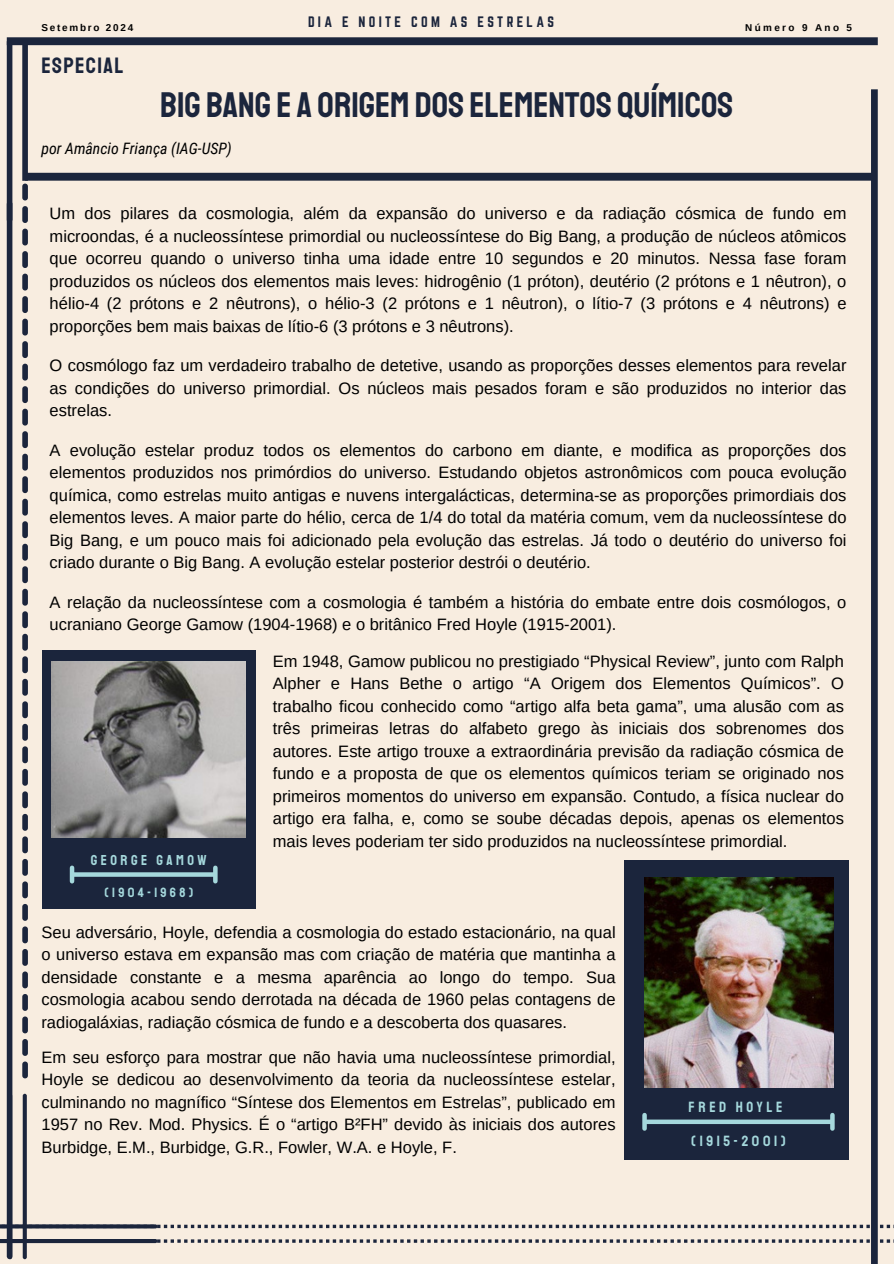
<style>
.page{position:relative;width:894px;height:1264px;background:#fff}
.page>*{position:absolute;margin:0;border:0;box-sizing:border-box;transform-origin:0 0}
.t1{font:36px "Staatliches";color:#1b253c}
.t2{font:22.5px "Staatliches";letter-spacing:.06em;color:#1b253c}
.t3{font:16.5px/22.5px "Arimo";color:#000;text-align:justify}
.t4{font:italic 15.75px "Roboto Condensed";color:#000}
.t5{font:15px "Staatliches";letter-spacing:.24em;color:#a5d8dc}
.t6{font:14.55px "Staatliches";letter-spacing:.24em;color:#a5d8dc}
.t7{font:13.5px "Staatliches";letter-spacing:.24em;color:#a5d8dc}
.t8{font:13.2px "Norwester";letter-spacing:.25em;color:#1b253c}
.t9{font:700 9.9px "Arimo";letter-spacing:.18em;color:#000}
.t10{font:700 9.9px "Arimo";letter-spacing:.24em;color:#000}
</style>
<div class="page">
<div style="left:0;top:0;width:893px;height:1263px;background:#f8ede0"></div>
<svg style="left:22px;top:184px;width:6px;height:894px"></svg>
<div style="left:7px;top:204px;width:5px;height:1052px;background:#1b253c"></div>
<div style="left:25px;top:173px;width:849px;height:8px;background:#1b253c"></div>
<div style="left:7px;top:37px;width:870px;height:8px;background:#1b253c"></div>
<div style="left:22px;top:45px;width:6px;height:136px;background:#1b253c"></div>
<div style="left:7px;top:41px;width:5px;height:179px;background:#1b253c"></div>
<div style="left:870px;top:89px;width:7px;height:1174px;background:#1b253c"></div>
<svg style="left:0;top:1093px;width:891px;height:166px"></svg>
<div style="left:624px;top:860px;width:224px;height:299px;background:#1b253c"></div>
<div style="left:645px;top:1119px;width:186px;height:5px;background:#a5d8dc"></div>
<svg style="left:642px;top:1115px;width:4px;height:13px"></svg>
<svg style="left:829px;top:1115px;width:5px;height:13px"></svg>
<img style="left:644px;top:877px;width:189px;height:210px">
<div style="left:42px;top:650px;width:213px;height:258px;background:#1b253c"></div>
<svg style="left:74px;top:872px;width:139px;height:4px"></svg>
<hr style="left:70px;top:867px;width:4px;height:14px;background:#a5d8dc">
<svg style="left:213px;top:867px;width:4px;height:14px"></svg>
<img style="left:52px;top:661px;width:193px;height:176px">
<h2 class="t9" style="left:41px;top:22px;width:93px">Setembro 2024</h2>
<h3 class="t8" style="left:308px;top:14px;width:247px">DIA E NOITE COM AS ESTRELAS</h3>
<h1 class="t10" style="left:745px;top:22px;width:108px">Número 9 Ano 5</h1>
<h3 class="t2" style="left:41px;top:51px;width:83px">ESPECIAL</h3>
<h3 class="t1" style="left:160px;top:82px;width:574px">BIG BANG E A ORIGEM DOS ELEMENTOS QUÍMICOS</h3>
<h3 class="t4" style="left:41px;top:139px;width:192px">por Amâncio Friança (IAG-USP)</h3>
<h3 class="t3" style="left:50px;top:202px;width:798px">Um dos pilares da cosmologia, além da expansão do universo e da radiação cósmica de fundo em microondas, é a nucleossíntese primordial ou nucleossíntese do Big Bang, a produção de núcleos atômicos que ocorreu quando o universo tinha uma idade entre 10 segundos e 20 minutos. Nessa fase foram produzidos os núcleos dos elementos mais leves: hidrogênio (1 próton), deutério (2 prótons e 1 nêutron), o hélio-4 (2 prótons e 2 nêutrons), o hélio-3 (2 prótons e 1 nêutron), o lítio-7 (3 prótons e 4 nêutrons) e proporções bem mais baixas de lítio-6 (3 prótons e 3 nêutrons).</h3>
<p class="t3" style="left:50px;top:354px;width:798px">O cosmólogo faz um verdadeiro trabalho de detetive, usando as proporções desses elementos para revelar as condições do universo primordial. Os núcleos mais pesados foram e são produzidos no interior das estrelas.</p>
<h5 class="t3" style="left:50px;top:439px;width:798px">A evolução estelar produz todos os elementos do carbono em diante, e modifica as proporções dos elementos produzidos nos primórdios do universo. Estudando objetos astronômicos com pouca evolução química, como estrelas muito antigas e nuvens intergalácticas, determina-se as proporções primordiais dos elementos leves. A maior parte do hélio, cerca de 1/4 do total da matéria comum, vem da nucleossíntese do Big Bang, e um pouco mais foi adicionado pela evolução das estrelas. Já todo o deutério do universo foi criado durante o Big Bang. A evolução estelar posterior destrói o deutério.</h5>
<h5 class="t3" style="left:50px;top:591px;width:798px">A relação da nucleossíntese com a cosmologia é também a história do embate entre dois cosmólogos, o ucraniano George Gamow (1904-1968) e o britânico Fred Hoyle (1915-2001).</h5>
<h3 class="t3" style="left:273px;top:650px;width:572px">Em 1948, Gamow publicou no prestigiado “Physical Review”, junto com Ralph Alpher e Hans Bethe o artigo “A Origem dos Elementos Químicos”. O trabalho ficou conhecido como “artigo alfa beta gama”, uma alusão com as três primeiras letras do alfabeto grego às iniciais dos sobrenomes dos autores. Este artigo trouxe a extraordinária previsão da radiação cósmica de fundo e a proposta de que os elementos químicos teriam se originado nos primeiros momentos do universo em expansão. Contudo, a física nuclear do artigo era falha, e, como se soube décadas depois, apenas os elementos mais leves poderiam ter sido produzidos na nucleossíntese primordial.</h3>
<h3 class="t6" style="left:91px;top:851px;width:118px">GEORGE GAMOW</h3>
<p class="t7" style="left:105px;top:884px;width:90px">(1904-1968)</p>
<p class="t3" style="left:41px;top:920px;width:575px">Seu adversário, Hoyle, defendia a cosmologia do estado estacionário, na qual o universo estava em expansão mas com criação de matéria que mantinha a densidade constante e a mesma aparência ao longo do tempo. Sua cosmologia acabou sendo derrotada na década de 1960 pelas contagens de radiogaláxias, radiação cósmica de fundo e a descoberta dos quasares.</p>
<h3 class="t3" style="left:41px;top:1045px;width:575px">Em seu esforço para mostrar que não havia uma nucleossíntese primordial, Hoyle se dedicou ao desenvolvimento da teoria da nucleossíntese estelar, culminando no magnífico “Síntese dos Elementos em Estrelas”, publicado em 1957 no Rev. Mod. Physics. É o “artigo B²FH” devido às iniciais dos autores Burbidge, E.M., Burbidge, G.R., Fowler, W.A. e Hoyle, F.</h3>
<h4 class="t5" style="left:688px;top:1097px;width:95px">FRED HOYLE</h4>
<p class="t5" style="left:691px;top:1131px;width:96px">(1915-2001)</p>
</div>
